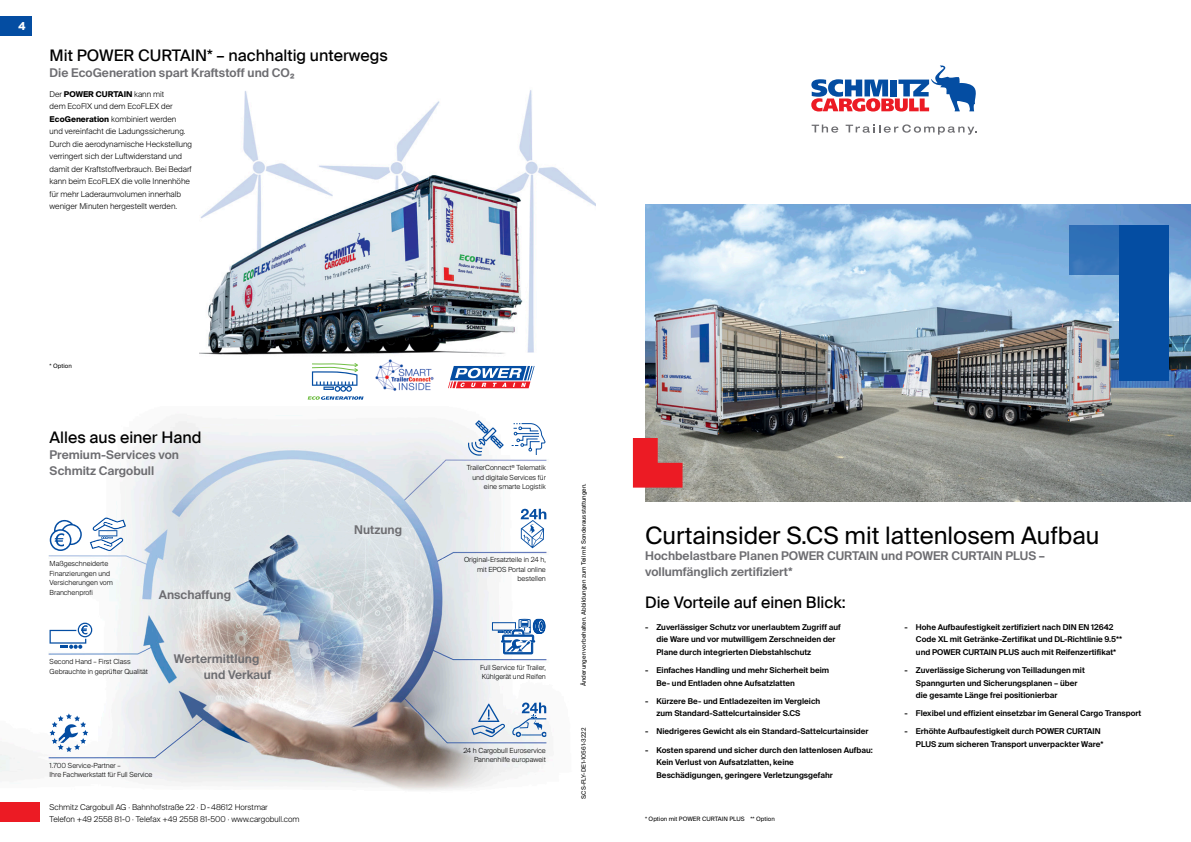
<style>
.page{position:relative;width:1191px;height:842px;background:#fff}
.page>*{position:absolute;margin:0;border:0;box-sizing:border-box;transform-origin:0 0}
.Headline_title{font:24px "Suisse Intl";color:#000}
.Headline{font:16px "Suisse Intl";color:#000}
.Subhead_grey{font:600 12px/16px "Suisse Intl";color:#6d6d71}
.Subhead_grey_-_right{font:600 12px "Suisse Intl";color:#6d6d71}
.Page_number_-_left{font:700 11px "Suisse Intl";color:#fff}
.t1{font:600 8px/12.5px "Suisse Intl";color:#000}
.Copy{font:300 8px/12.5px "Suisse Intl";color:#000}
.Legend_-_right{font:300 7px/9.5px "Suisse Intl";color:#000;text-align:right}
.Legend{font:300 7px/9.5px "Suisse Intl";color:#000}
.Bottom_line{font:6px "Suisse Intl";color:#000}
.s1{font-weight:700}
</style>
<div class="page">
<img style="left:200px;top:90px;width:395px;height:265px">
<img style="left:0;top:415px;width:550px;height:375px">
<svg style="left:521px;top:509px;width:25px;height:39px"></svg>
<svg style="left:468px;top:420px;width:36px;height:36px"></svg>
<svg style="left:510px;top:423px;width:35px;height:33px"></svg>
<svg style="left:484px;top:618px;width:64px;height:42px"></svg>
<svg style="left:50px;top:623px;width:42px;height:26px"></svg>
<svg style="left:50px;top:520px;width:32px;height:31px"></svg>
<svg style="left:90px;top:517px;width:36px;height:34px"></svg>
<svg style="left:50px;top:713px;width:38px;height:39px"></svg>
<svg style="left:512px;top:702px;width:34px;height:35px"></svg>
<svg style="left:471px;top:704px;width:34px;height:33px"></svg>
<img style="left:645px;top:204px;width:546px;height:298px">
<img style="left:375px;top:359px;width:59px;height:32px">
<svg style="left:448px;top:366px;width:86px;height:22px"></svg>
<svg style="left:308px;top:363px;width:55px;height:37px"></svg>
<div style="left:1069px;top:225px;width:99px;height:50px;background:#3072b7"></div>
<div style="left:1118px;top:225px;width:50px;height:156px;background:#044da2"></div>
<svg style="left:633px;top:438px;width:49px;height:50px;background:#d73b3f"></svg>
<div style="left:0;top:802px;width:40px;height:20px;background:#ec1b24"></div>
<div style="left:0;top:16px;width:31px;height:19px;background:#044da2"></div>
<svg style="left:811px;top:125px;width:27px;height:8px"></svg>
<svg style="left:845px;top:124px;width:131px;height:11px"></svg>
<svg style="left:811px;top:66px;width:165px;height:46px"></svg>
<p class="Page_number_-_left" style="left:19px;top:20px;width:8px">4</p>
<p class="Headline" style="left:50px;top:46px;width:340px">Mit POWER CURTAIN* – nachhaltig unterwegs</p>
<p class="Subhead_grey" style="left:50px;top:64px;width:246px">Die EcoGeneration spart Kraftstoff und CO<span class="s1">2</span></p>
<p class="Copy" style="left:50px;top:88px;width:144px">Der <span class="s1">POWER CURTAIN</span> kann mit<br>dem EcoFIX und dem EcoFLEX der <span class="s1">EcoGeneration</span> kombiniert werden<br>und vereinfacht die Ladungssicherung.<br>Durch die aerodynamische Heckstellung verringert sich der Luftwiderstand und damit der Kraftstoffverbrauch. Bei Bedarf kann beim EcoFLEX die volle Innenhöhe für mehr Laderaumvolumen innerhalb weniger Minuten hergestellt werden.</p>
<p class="Bottom_line" style="left:50px;top:362px;width:24px">* Option</p>
<p class="Headline" style="left:50px;top:428px;width:153px">Alles aus einer Hand</p>
<p class="Subhead_grey" style="left:50px;top:447px;width:131px">Premium-Services von<br>Schmitz Cargobull</p>
<p class="Legend" style="left:50px;top:559px;width:65px">Maßgeschneiderte<br>Finanzierungen und<br>Versicherungen vom<br>Branchenprofi</p>
<p class="Subhead_grey" style="left:159px;top:587px;width:74px">Anschaffung</p>
<p class="Legend" style="left:50px;top:657px;width:100px">Second Hand – First Class<br>Gebrauchte in geprüfter Qualität</p>
<p class="Subhead_grey" style="left:204px;top:651px;width:69px;text-indent:-30px">Wertermittlung und Verkauf</p>
<p class="Legend" style="left:50px;top:761px;width:104px">1.700 Service-Partner –<br>Ihre Fachwerkstatt für Full Service</p>
<p class="Copy" style="left:50px;top:801px;width:251px">Schmitz Cargobull AG · Bahnhofstraße 22 · D-48612 Horstmar<br>Telefon +49 2558 81-0 · Telefax +49 2558 81-500 · www.cargobull.com</p>
<p class="Subhead_grey_-_right" style="left:354px;top:523px;width:49px">Nutzung</p>
<p class="Legend_-_right" style="left:467px;top:463px;width:81px">TrailerConnect<sup>®</sup> Telematik und digitale Services für eine smarte Logistik</p>
<p class="Legend_-_right" style="left:464px;top:555px;width:83px">Original-Ersatzteile in 24 h,</p>
<p class="Legend_-_right" style="left:477px;top:564px;width:70px">mit EPOS Portal online bestellen</p>
<p class="Legend_-_right" style="left:480px;top:663px;width:67px;text-align:left">Full Service für Trailer,<br>Kühlgerät und Reifen</p>
<p class="Legend_-_right" style="left:463px;top:745px;width:84px">24 h Cargobull Euroservice</p>
<p class="Legend_-_right" style="left:474px;top:755px;width:73px">Pannenhilfe europaweit</p>
<p class="Bottom_line" style="left:580px;top:686px;width:204px;rotate:-90deg">Änderungen vorbehalten. Abbildungen zum Teil mit Sonderausstattungen.</p>
<p class="Bottom_line" style="left:580px;top:799px;width:73px;rotate:-90deg">S.CS-FLY-DE1-10561-3222</p>
<p class="Headline_title" style="left:645px;top:521px;width:456px">Curtainsider S.CS mit lattenlosem Aufbau</p>
<p class="Subhead_grey" style="left:645px;top:547px;width:401px">Hochbelastbare Planen POWER CURTAIN und POWER CURTAIN PLUS – vollumfänglich zertifiziert*</p>
<p class="Headline" style="left:645px;top:593px;width:202px">Die Vorteile auf einen Blick:</p>
<p class="t1" style="left:656px;top:621px;width:186px;text-indent:-11px">- Zuverlässiger Schutz vor unerlaubtem Zugriff auf die Ware und vor mutwilligem Zerschneiden der<br>Plane durch integrierten Diebstahlschutz</p>
<p class="t1" style="left:656px;top:664px;width:174px;text-indent:-11px">- Einfaches Handling und mehr Sicherheit beim<br>Be- und Entladen ohne Aufsatzlatten</p>
<p class="t1" style="left:656px;top:695px;width:165px;text-indent:-11px">- Kürzere Be- und Entladezeiten im Vergleich zum Standard-Sattelcurtainsider S.CS</p>
<p class="t1" style="left:645px;top:725px;width:225px">- Niedrigeres Gewicht als ein Standard-Sattelcurtainsider</p>
<p class="t1" style="left:656px;top:743px;width:218px;text-indent:-11px">- Kosten sparend und sicher durch den lattenlosen Aufbau:<br>Kein Verlust von Aufsatzlatten, keine<br>Beschädigungen, geringere Verletzungsgefahr</p>
<p class="Bottom_line" style="left:645px;top:815px;width:131px">* Option mit POWER CURTAIN PLUS ** Option</p>
<p class="t1" style="left:916px;top:621px;width:208px;text-indent:-11px">- Hohe Aufbaufestigkeit zertifiziert nach DIN EN 12642<br>Code XL mit Getränke-Zertifikat und DL-Richtlinie 9.5** und POWER CURTAIN PLUS auch mit Reifenzertifikat*</p>
<p class="t1" style="left:916px;top:664px;width:170px;text-indent:-11px">- Zuverlässige Sicherung von Teilladungen mit<br>Spanngurten und Sicherungsplanen – über die gesamte Länge frei positionierbar</p>
<p class="t1" style="left:904px;top:707px;width:238px">- Flexibel und effizient einsetzbar im General Cargo Transport</p>
<p class="t1" style="left:916px;top:725px;width:189px;text-indent:-11px">- Erhöhte Aufbaufestigkeit durch POWER CURTAIN<br>PLUS zum sicheren Transport unverpackter Ware*</p>
</div>
